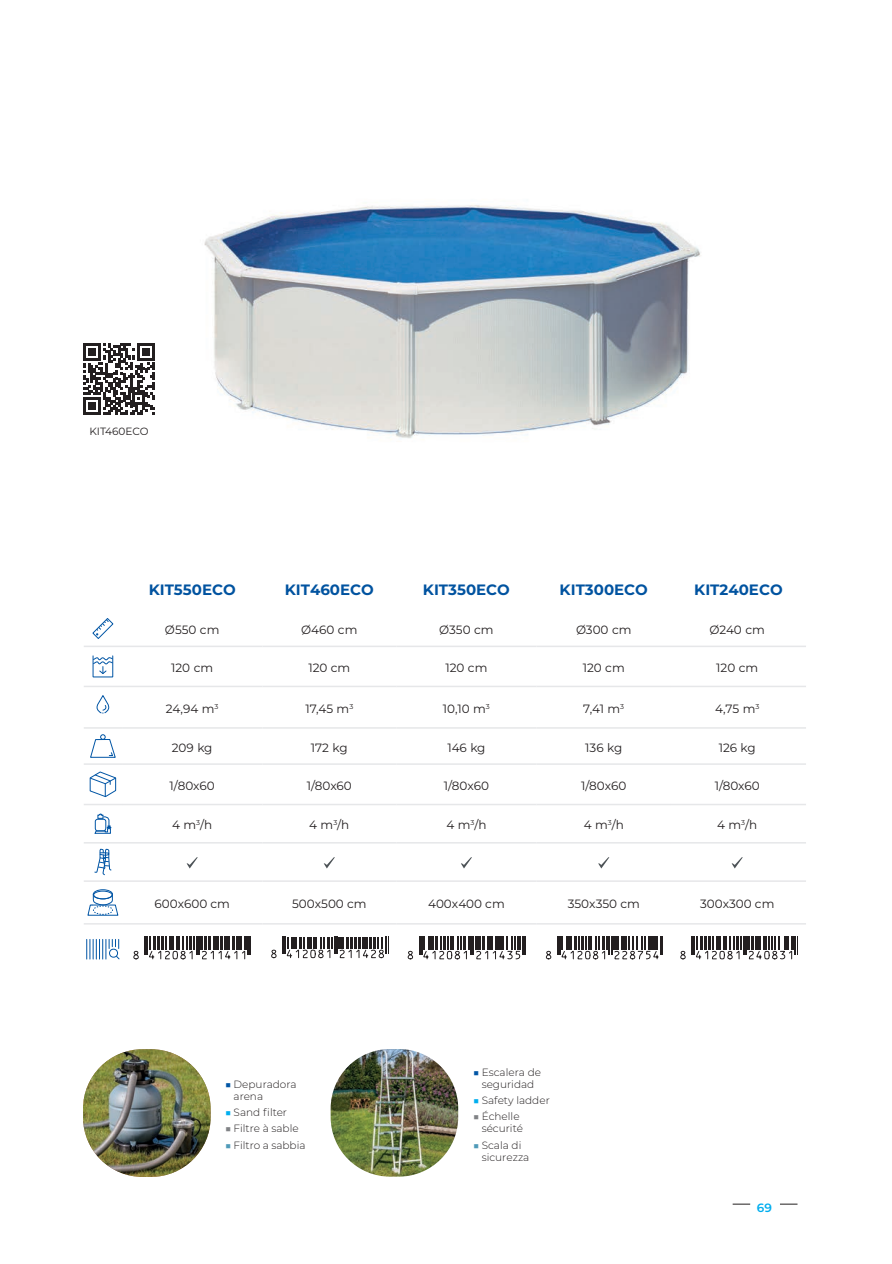
<style>
.page{position:relative;width:892px;height:1264px;background:#fff}
.page>*{position:absolute;margin:0;border:0;box-sizing:border-box;transform-origin:0 0}
.t1{font:700 15px "Montserrat";color:#0153a0}
.t2{font:12px "Montserrat";color:#231f20}
.t3{font:600 12px "Montserrat";color:#00aeef}
.t4{font:300 10.5px/12px "Montserrat";color:#231f20}
.t5{font:10.5px "Montserrat";color:#231f20}
.s1{color:#0155a5}
.s2{color:#00aeef}
.s3{color:#808285}
.s4{color:#4f9ab8}
</style>
<div class="page">
<svg style="left:780px;top:1203px;width:17px;height:1px"></svg>
<svg style="left:732px;top:1203px;width:18px;height:1px"></svg>
<img style="left:103px;top:205px;width:598px;height:233px">
<img style="left:83px;top:1049px;width:128px;height:127px">
<hr style="left:84px;top:645px;width:38px;height:2px;background:#e6e7e9">
<hr style="left:122px;top:645px;width:140px;height:2px;background:#e6e7e9">
<hr style="left:262px;top:645px;width:134px;height:2px;background:#e6e7e9">
<hr style="left:396px;top:645px;width:141px;height:2px;background:#e6e7e9">
<hr style="left:537px;top:645px;width:134px;height:2px;background:#e6e7e9">
<hr style="left:671px;top:645px;width:135px;height:2px;background:#e6e7e9">
<hr style="left:84px;top:685px;width:38px;height:2px;background:#e6e7e9">
<hr style="left:122px;top:685px;width:140px;height:2px;background:#e6e7e9">
<hr style="left:262px;top:685px;width:134px;height:2px;background:#e6e7e9">
<hr style="left:396px;top:685px;width:141px;height:2px;background:#e6e7e9">
<hr style="left:537px;top:685px;width:134px;height:2px;background:#e6e7e9">
<hr style="left:671px;top:685px;width:135px;height:2px;background:#e6e7e9">
<hr style="left:84px;top:727px;width:38px;height:1px;background:#e6e7e9">
<hr style="left:122px;top:727px;width:140px;height:1px;background:#e6e7e9">
<hr style="left:262px;top:727px;width:134px;height:1px;background:#e6e7e9">
<hr style="left:396px;top:727px;width:141px;height:1px;background:#e6e7e9">
<hr style="left:537px;top:727px;width:134px;height:1px;background:#e6e7e9">
<hr style="left:671px;top:727px;width:135px;height:1px;background:#e6e7e9">
<hr style="left:84px;top:763px;width:38px;height:1px;background:#e6e7e9">
<hr style="left:122px;top:763px;width:140px;height:1px;background:#e6e7e9">
<hr style="left:262px;top:763px;width:134px;height:1px;background:#e6e7e9">
<hr style="left:396px;top:763px;width:141px;height:1px;background:#e6e7e9">
<hr style="left:537px;top:763px;width:134px;height:1px;background:#e6e7e9">
<hr style="left:671px;top:763px;width:135px;height:1px;background:#e6e7e9">
<hr style="left:84px;top:803px;width:38px;height:2px;background:#e6e7e9">
<hr style="left:122px;top:803px;width:140px;height:2px;background:#e6e7e9">
<hr style="left:262px;top:803px;width:134px;height:2px;background:#e6e7e9">
<hr style="left:396px;top:803px;width:141px;height:2px;background:#e6e7e9">
<hr style="left:537px;top:803px;width:134px;height:2px;background:#e6e7e9">
<hr style="left:671px;top:803px;width:135px;height:2px;background:#e6e7e9">
<hr style="left:84px;top:880px;width:38px;height:1px;background:#e6e7e9">
<hr style="left:84px;top:841px;width:38px;height:2px;background:#e6e7e9">
<hr style="left:122px;top:841px;width:140px;height:2px;background:#e6e7e9">
<hr style="left:262px;top:841px;width:134px;height:2px;background:#e6e7e9">
<hr style="left:396px;top:841px;width:141px;height:2px;background:#e6e7e9">
<hr style="left:537px;top:841px;width:134px;height:2px;background:#e6e7e9">
<hr style="left:671px;top:841px;width:135px;height:2px;background:#e6e7e9">
<hr style="left:122px;top:880px;width:140px;height:1px;background:#e6e7e9">
<hr style="left:262px;top:880px;width:134px;height:1px;background:#e6e7e9">
<hr style="left:396px;top:880px;width:141px;height:1px;background:#e6e7e9">
<hr style="left:537px;top:880px;width:134px;height:1px;background:#e6e7e9">
<hr style="left:671px;top:880px;width:135px;height:1px;background:#e6e7e9">
<hr style="left:84px;top:922px;width:38px;height:2px;background:#e6e7e9">
<hr style="left:122px;top:922px;width:140px;height:2px;background:#e6e7e9">
<hr style="left:262px;top:922px;width:134px;height:2px;background:#e6e7e9">
<hr style="left:396px;top:922px;width:141px;height:2px;background:#e6e7e9">
<hr style="left:537px;top:922px;width:134px;height:2px;background:#e6e7e9">
<hr style="left:671px;top:922px;width:135px;height:2px;background:#e6e7e9">
<svg style="left:92px;top:618px;width:22px;height:21px"></svg>
<svg style="left:92px;top:655px;width:22px;height:22px"></svg>
<svg style="left:96px;top:695px;width:13px;height:18px"></svg>
<svg style="left:90px;top:734px;width:26px;height:23px"></svg>
<svg style="left:89px;top:771px;width:28px;height:26px"></svg>
<svg style="left:94px;top:813px;width:17px;height:20px"></svg>
<svg style="left:94px;top:848px;width:18px;height:27px"></svg>
<svg style="left:187px;top:857px;width:11px;height:11px"></svg>
<svg style="left:324px;top:857px;width:11px;height:11px"></svg>
<svg style="left:461px;top:857px;width:11px;height:11px"></svg>
<svg style="left:598px;top:857px;width:11px;height:11px"></svg>
<svg style="left:731px;top:857px;width:12px;height:11px"></svg>
<div style="left:93px;top:890px;width:19px;height:9px;border:1px solid #0155a5;border-radius:50%"></div>
<div style="left:93px;top:889px;width:20px;height:10px;border:1px solid #0155a5;border-radius:50%"></div>
<svg style="left:87px;top:893px;width:32px;height:22px"></svg>
<svg style="left:86px;top:939px;width:34px;height:20px"></svg>
<svg style="left:133px;top:950px;width:6px;height:9px"></svg>
<svg style="left:145px;top:936px;width:106px;height:23px"></svg>
<svg style="left:271px;top:936px;width:118px;height:22px"></svg>
<svg style="left:407px;top:950px;width:6px;height:9px"></svg>
<svg style="left:419px;top:936px;width:106px;height:23px"></svg>
<svg style="left:545px;top:936px;width:118px;height:23px"></svg>
<svg style="left:680px;top:936px;width:118px;height:23px"></svg>
<svg style="left:83px;top:343px;width:72px;height:71px"></svg>
<img style="left:331px;top:1049px;width:127px;height:127px">
<p class="t5" style="left:89px;top:423px;width:61px">KIT460ECO</p>
<p class="t1" style="left:149px;top:578px;width:89px">KIT550ECO</p>
<p class="t1" style="left:285px;top:578px;width:91px">KIT460ECO</p>
<p class="t1" style="left:423px;top:578px;width:88px">KIT350ECO</p>
<p class="t1" style="left:560px;top:578px;width:90px">KIT300ECO</p>
<p class="t1" style="left:694px;top:578px;width:90px">KIT240ECO</p>
<p class="t2" style="left:165px;top:621px;width:56px">Ø550 cm</p>
<p class="t2" style="left:301px;top:621px;width:58px">Ø460 cm</p>
<p class="t2" style="left:439px;top:621px;width:56px">Ø350 cm</p>
<p class="t2" style="left:576px;top:621px;width:57px">Ø300 cm</p>
<p class="t2" style="left:709px;top:621px;width:57px">Ø240 cm</p>
<p class="t2" style="left:171px;top:659px;width:43px">120 cm</p>
<p class="t2" style="left:308px;top:659px;width:43px">120 cm</p>
<p class="t2" style="left:445px;top:659px;width:43px">120 cm</p>
<p class="t2" style="left:583px;top:659px;width:43px">120 cm</p>
<p class="t2" style="left:716px;top:659px;width:43px">120 cm</p>
<p class="t2" style="left:166px;top:700px;width:54px">24,94 m<sup>3</sup></p>
<p class="t2" style="left:305px;top:700px;width:49px">17,45 m<sup>3</sup></p>
<p class="t2" style="left:443px;top:700px;width:48px">10,10 m<sup>3</sup></p>
<p class="t2" style="left:583px;top:700px;width:42px">7,41 m<sup>3</sup></p>
<p class="t2" style="left:715px;top:700px;width:46px">4,75 m<sup>3</sup></p>
<p class="t2" style="left:172px;top:739px;width:42px">209 kg</p>
<p class="t2" style="left:311px;top:739px;width:38px">172 kg</p>
<p class="t2" style="left:447px;top:739px;width:40px">146 kg</p>
<p class="t2" style="left:585px;top:739px;width:39px">136 kg</p>
<p class="t2" style="left:719px;top:739px;width:39px">126 kg</p>
<p class="t2" style="left:170px;top:777px;width:47px">1/80x60</p>
<p class="t2" style="left:307px;top:777px;width:47px">1/80x60</p>
<p class="t2" style="left:444px;top:777px;width:47px">1/80x60</p>
<p class="t2" style="left:581px;top:777px;width:47px">1/80x60</p>
<p class="t2" style="left:715px;top:777px;width:47px">1/80x60</p>
<p class="t2" style="left:172px;top:816px;width:42px">4 m<sup>3</sup>/h</p>
<p class="t2" style="left:309px;top:816px;width:42px">4 m<sup>3</sup>/h</p>
<p class="t2" style="left:446px;top:816px;width:42px">4 m<sup>3</sup>/h</p>
<p class="t2" style="left:584px;top:816px;width:42px">4 m<sup>3</sup>/h</p>
<p class="t2" style="left:717px;top:816px;width:42px">4 m<sup>3</sup>/h</p>
<p class="t2" style="left:154px;top:895px;width:77px">600x600 cm</p>
<p class="t2" style="left:292px;top:895px;width:76px">500x500 cm</p>
<p class="t2" style="left:428px;top:895px;width:78px">400x400 cm</p>
<p class="t2" style="left:568px;top:895px;width:74px">350x350 cm</p>
<p class="t2" style="left:700px;top:895px;width:76px">300x300 cm</p>
<p class="t4" style="left:234px;top:1077px;width:64px;text-indent:-9px"><span class="s1">■</span> Depuradora arena</p>
<p class="t4" style="left:225px;top:1105px;width:63px"><span class="s2">■</span> Sand filter</p>
<p class="t4" style="left:225px;top:1121px;width:75px"><span class="s3">■</span> Filtre à sable</p>
<p class="t4" style="left:225px;top:1138px;width:82px"><span class="s4">■</span> Filtro a sabbia</p>
<p class="t4" style="left:473px;top:1065px;width:69px;text-align:center"><span class="s1">■</span> Escalera de seguridad</p>
<p class="t4" style="left:473px;top:1093px;width:78px"><span class="s2">■</span> Safety ladder</p>
<p class="t4" style="left:482px;top:1109px;width:43px;text-indent:-9px"><span class="s3">■</span> Échelle sécurité</p>
<p class="t4" style="left:482px;top:1138px;width:49px;text-indent:-9px"><span class="s4">■</span> Scala di sicurezza</p>
<p class="t3" style="left:757px;top:1198px;width:17px">69</p>
</div>
